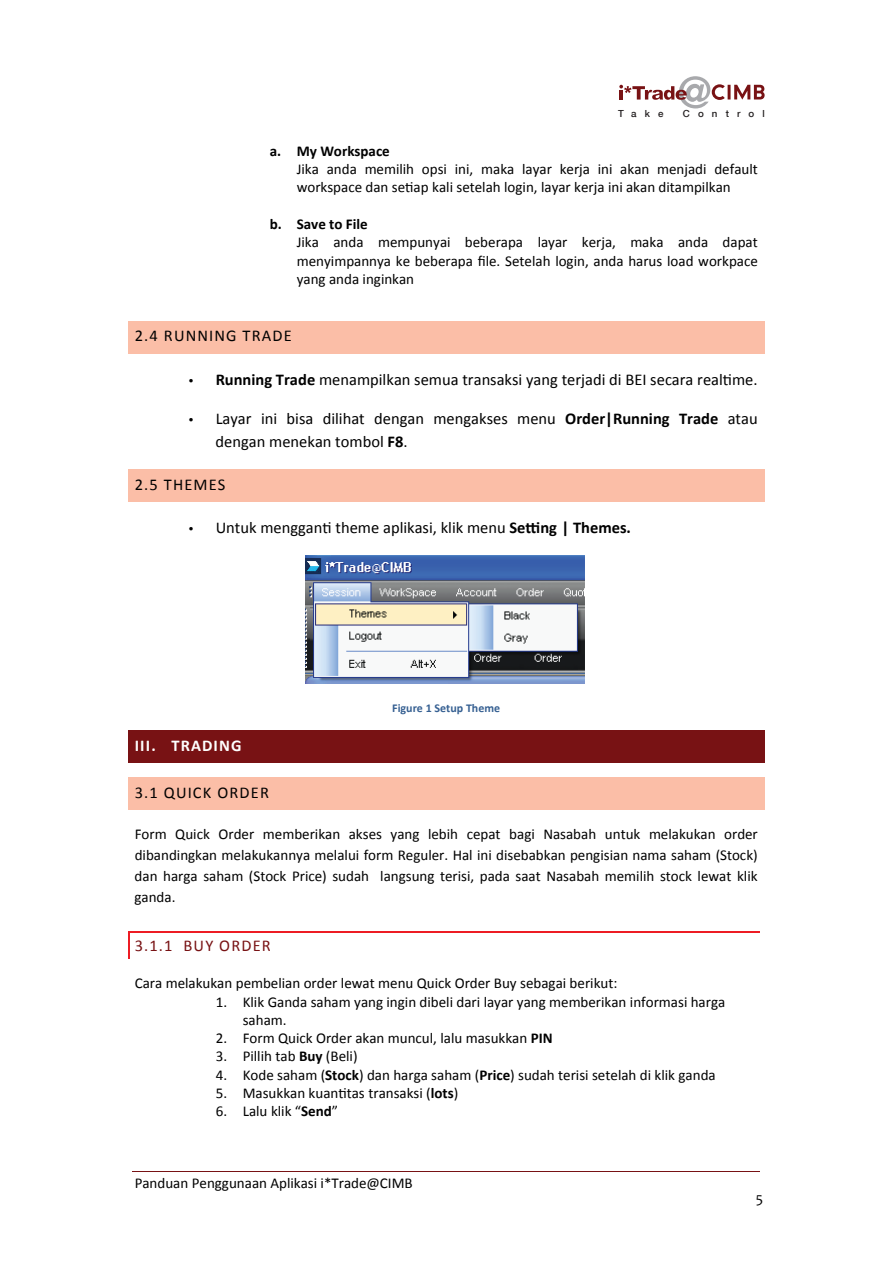
<style>
.page{position:relative;width:893px;height:1263px;background:#fff}
.page>*{position:absolute;margin:0;border:0;box-sizing:border-box;transform-origin:0 0}
.t1{font:16.5px/23.1px "Calibri";color:#010101}
.t2{font:16.5px "Calibri";letter-spacing:.07em;color:#010101}
.t3{font:16.5px "Calibri";letter-spacing:.07em;color:#781214}
.t4{font:700 16.5px "Calibri";letter-spacing:.065em;color:#fff}
.t5{font:15px/18.3px "Calibri";color:#010101}
.t6{font:700 15px "Calibri";color:#010101}
.t7{font:15px "Candara";color:#010101}
.t8{font:700 12px "Calibri";color:#366092}
.t9{font:500 9.75px "Helvetica Neue";letter-spacing:.84em;color:#231f20}
.s1{font-weight:700}
</style>
<div class="page">
<div style="left:128px;top:778px;width:636px;height:32px;background:#fbbea7"></div>
<div style="left:128px;top:731px;width:636px;height:32px;background:#781214"></div>
<div style="left:128px;top:470px;width:636px;height:32px;background:#fbbea7"></div>
<div style="left:128px;top:321px;width:636px;height:32px;background:#fbbea7"></div>
<svg style="left:619px;top:76px;width:145px;height:32px"></svg>
<img style="left:306px;top:556px;width:279px;height:127px">
<hr style="left:128px;top:932px;width:632px;height:1px;background:#ed1c24">
<svg style="left:128px;top:933px;width:1px;height:26px"></svg>
<hr style="left:132px;top:1171px;width:628px;height:1px;background:#781214">
<p class="t9" style="left:618px;top:108px;width:47px">Take</p>
<p class="t9" style="left:683px;top:108px;width:84px">Control</p>
<p class="t6" style="left:270px;top:141px;width:122px">a. My Workspace</p>
<p class="t5" style="left:297px;top:159px;width:463px">Jika anda memilih opsi ini, maka layar kerja ini akan menjadi default workspace dan setiap kali setelah login, layar kerja ini akan ditampilkan</p>
<p class="t6" style="left:270px;top:215px;width:100px">b. Save to File</p>
<p class="t5" style="left:297px;top:232px;width:463px;text-align:justify">Jika anda mempunyai beberapa layar kerja, maka anda dapat menyimpannya ke beberapa file. Setelah login, anda harus load workpace yang anda inginkan</p>
<p class="t2" style="left:135px;top:326px;width:159px">2.4 RUNNING TRADE</p>
<p class="t1" style="left:189px;top:367px;width:570px">• <span class="s1">Running Trade</span> menampilkan semua transaksi yang terjadi di BEI secara realtime.</p>
<p class="t1" style="left:216px;top:406px;width:543px;text-indent:-27px">• Layar ini bisa dilihat dengan mengakses menu <span class="s1">Order|Running Trade</span> atau dengan menekan tombol <span class="s1">F8</span>.</p>
<p class="t1" style="left:135px;top:472px;width:92px">2.5 THEMES</p>
<p class="t1" style="left:189px;top:516px;width:444px">• Untuk mengganti theme aplikasi, klik menu <span class="s1">Setting | Themes.</span></p>
<p class="t8" style="left:392px;top:701px;width:109px">Figure 1 Setup Theme</p>
<p class="t4" style="left:135px;top:735px;width:109px">III. TRADING</p>
<p class="t2" style="left:135px;top:782px;width:136px">3.1 QUICK ORDER</p>
<p class="t5" style="left:134px;top:823px;width:625px;line-height:21px;text-align:justify">Form Quick Order memberikan akses yang lebih cepat bagi Nasabah untuk melakukan order dibandingkan melakukannya melalui form Reguler. Hal ini disebabkan pengisian nama saham (Stock) dan harga saham (Stock Price) sudah langsung terisi, pada saat Nasabah memilih stock lewat klik ganda.</p>
<p class="t3" style="left:135px;top:936px;width:138px">3.1.1 BUY ORDER</p>
<p class="t5" style="left:135px;top:973px;width:484px">Cara melakukan pembelian order lewat menu Quick Order Buy sebagai berikut:</p>
<p class="t5" style="left:243px;top:992px;width:484px;text-indent:-27px">1. Klik Ganda saham yang ingin dibeli dari layar yang memberikan informasi harga saham.</p>
<p class="t5" style="left:216px;top:1028px;width:338px">2. Form Quick Order akan muncul, lalu masukkan <span class="s1">PIN</span></p>
<p class="t5" style="left:216px;top:1047px;width:143px">3. Pillih tab <span class="s1">Buy</span> (Beli)</p>
<p class="t5" style="left:216px;top:1065px;width:501px">4. Kode saham (<span class="s1">Stock</span>) dan harga saham (<span class="s1">Price</span>) sudah terisi setelah di klik ganda</p>
<p class="t5" style="left:216px;top:1083px;width:244px">5. Masukkan kuantitas transaksi (<span class="s1">lots</span>)</p>
<p class="t5" style="left:216px;top:1102px;width:124px">6. Lalu klik “<span class="s1">Send</span>”</p>
<p class="t5" style="left:135px;top:1173px;width:280px">Panduan Penggunaan Aplikasi i*Trade@CIMB</p>
<p class="t7" style="left:756px;top:1190px;width:9px">5</p>
</div>
